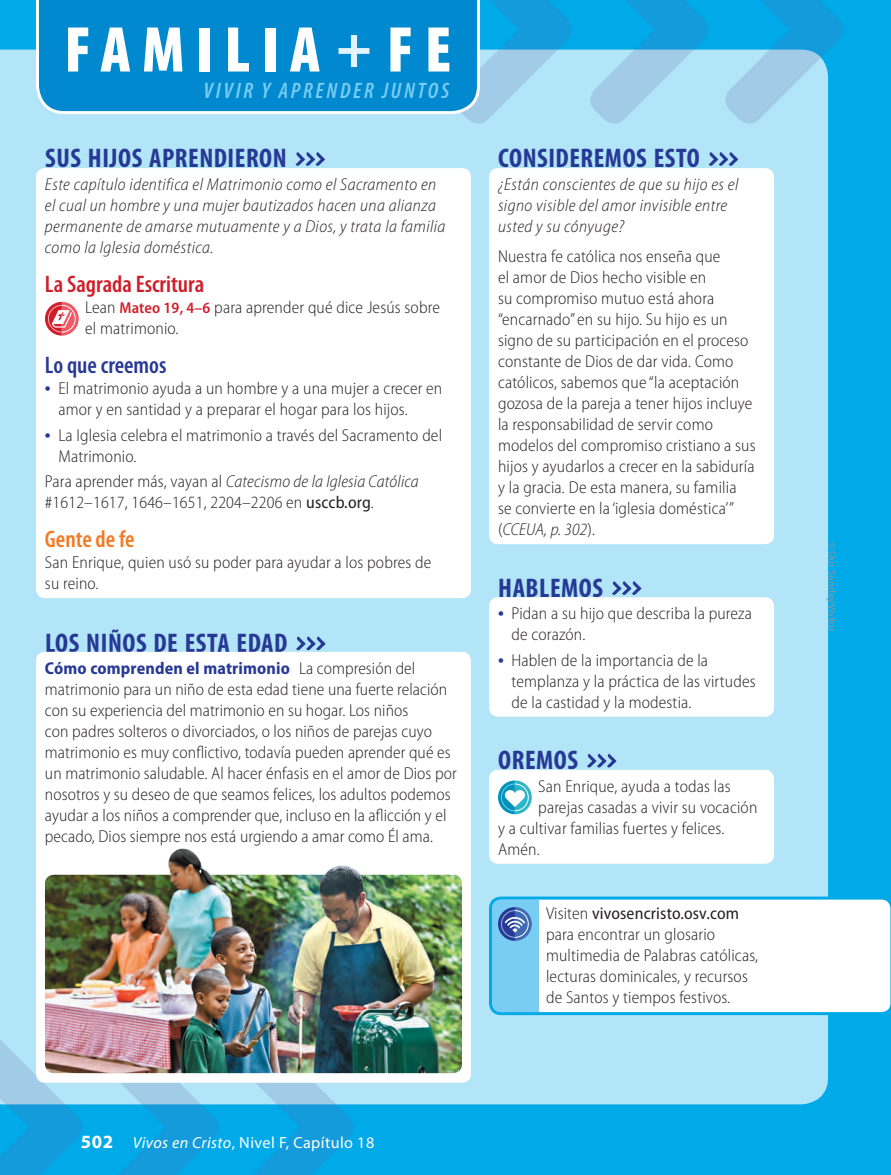
<style>
.page{position:relative;width:891px;height:1175px;background:#00a9e7}
.page>*{position:absolute;margin:0;border:0;box-sizing:border-box;transform-origin:0 0}
.t1{font:900 condensed 65.25px "Myriad Pro";letter-spacing:.17em;color:#fff}
.t2{font:700 condensed 27px "Myriad Pro";letter-spacing:.02em;color:#273895}
.t3{font:600 condensed 24px "Myriad Pro";color:#d01e29}
.t4{font:600 condensed 24px "Myriad Pro";color:#273895}
.t5{font:600 condensed 24px "Myriad Pro";color:#f47921}
.t6{font:italic 600 condensed 22.5px "Myriad Pro";letter-spacing:.12em;color:#79ccf2}
.t7{font:300 semi-condensed 17.25px/21px "Myriad Pro";letter-spacing:.01em;color:#231f20}
.t8{font:italic 300 semi-condensed 17.25px/21px "Myriad Pro";letter-spacing:.025em;color:#231f20}
.t9{font:16.2px "Myriad Pro";letter-spacing:.025em;color:#fff}
.t10{font:10.5px "Myriad Pro";color:#939598}
.s1{font-weight:700;font-stretch:semi-expanded;font-size:60px;color:#e3f3fb}
.s2{font-weight:600;font-size:15.75px;color:#d01e29}
.s3{font-weight:700;font-stretch:normal;color:#273895}
.s4{font-style:italic}
.s5{font-weight:400}
.s6{font-weight:700;color:#273895}
.s7{font-weight:700;font-size:18.75px}
</style>
<div class="page">
<div style="left:0;top:50px;width:828px;height:1054px;background:#b2e5f7"></div>
<svg style="left:448px;top:0;width:130px;height:129px;background:#70c5eb"></svg>
<svg style="left:584px;top:0;width:265px;height:129px;background:#64c3ea"></svg>
<svg style="left:95px;top:1082px;width:129px;height:93px;background:#30b0e5"></svg>
<svg style="left:230px;top:1082px;width:129px;height:93px;background:#30b0e5"></svg>
<div style="left:36px;top:0;width:444px;height:114px;background:#0089cf"></div>
<svg style="left:587px;top:753px;width:29px;height:15px"></svg>
<div style="left:489px;top:770px;width:285px;height:94px;background:#fff;border-radius:9px"></div>
<svg style="left:498px;top:780px;width:34px;height:34px"></svg>
<svg style="left:612px;top:581px;width:29px;height:15px"></svg>
<div style="left:489px;top:597px;width:285px;height:120px;background:#fff;border-radius:9px"></div>
<svg style="left:709px;top:152px;width:29px;height:15px"></svg>
<div style="left:489px;top:168px;width:285px;height:376px;background:#fff;border-radius:9px"></div>
<svg style="left:296px;top:636px;width:30px;height:15px"></svg>
<div style="left:36px;top:652px;width:435px;height:430px;background:#fff;border-radius:9px"></div>
<svg style="left:296px;top:152px;width:29px;height:15px"></svg>
<div style="left:36px;top:168px;width:435px;height:430px;background:#fff;border-radius:9px"></div>
<svg style="left:45px;top:302px;width:34px;height:34px"></svg>
<svg style="left:489px;top:896px;width:402px;height:119px"></svg>
<img style="left:45px;top:848px;width:417px;height:225px">
<svg style="left:0;top:1027px;width:84px;height:148px;background:#67b5db"></svg>
<h1 class="t1" style="left:64px;top:13px;width:389px">FAMILIA<span class="s1">+</span>FE</h1>
<h3 class="t6" style="left:204px;top:79px;width:247px">VIVIR Y APRENDER JUNTOS</h3>
<h2 class="t2" style="left:45px;top:141px;width:243px">SUS HIJOS APRENDIERON</h2>
<p class="t8" style="left:45px;top:174px;width:402px">Este capítulo identifica el Matrimonio como el Sacramento en el cual un hombre y una mujer bautizados hacen una alianza permanente de amarse mutuamente y a Dios, y trata la familia como la Iglesia doméstica.</p>
<h3 class="t3" style="left:45px;top:271px;width:161px">La Sagrada Escritura</h3>
<p class="t7" style="left:85px;top:297px;width:356px">Lean <span class="s2">Mateo 19, 4–6</span> para aprender qué dice Jesús sobre el matrimonio.</p>
<h3 class="t4" style="left:45px;top:352px;width:123px">Lo que creemos</h3>
<p class="t7" style="left:58px;top:378px;width:385px;text-indent:-14px"><span class="s3">•</span> El matrimonio ayuda a un hombre y a una mujer a crecer en amor y en santidad y a preparar el hogar para los hijos.</p>
<p class="t7" style="left:58px;top:425px;width:385px;text-indent:-14px"><span class="s3">•</span> La Iglesia celebra el matrimonio a través del Sacramento del<br>Matrimonio.</p>
<p class="t7" style="left:45px;top:471px;width:375px">Para aprender más, vayan al <span class="s4">Catecismo de la Iglesia Católica </span>#1612–1617, 1646–1651, 2204–2206 en <span class="s5">usccb.org</span>.</p>
<h3 class="t5" style="left:45px;top:526px;width:91px">Gente de fe</h3>
<p class="t7" style="left:45px;top:552px;width:388px">San Enrique, quien usó su poder para ayudar a los pobres de su reino.</p>
<h2 class="t2" style="left:45px;top:626px;width:244px">LOS NIÑOS DE ESTA EDAD</h2>
<p class="t7" style="left:45px;top:658px;width:413px"><span class="s6">Cómo comprenden el matrimonio</span> La compresión del matrimonio para un niño de esta edad tiene una fuerte relación con su experiencia del matrimonio en su hogar. Los niños<br>con padres solteros o divorciados, o los niños de parejas cuyo matrimonio es muy conflictivo, todavía pueden aprender qué es un matrimonio saludable. Al hacer énfasis en el amor de Dios por nosotros y su deseo de que seamos felices, los adultos podemos ayudar a los niños a comprender que, incluso en la aflicción y el pecado, Dios siempre nos está urgiendo a amar como Él ama.</p>
<h2 class="t2" style="left:498px;top:141px;width:203px">CONSIDEREMOS ESTO</h2>
<p class="t8" style="left:498px;top:174px;width:242px">¿Están conscientes de que su hijo es el signo visible del amor invisible entre usted y su cónyuge?</p>
<p class="t7" style="left:498px;top:246px;width:259px">Nuestra fe católica nos enseña que<br>el amor de Dios hecho visible en<br>su compromiso mutuo está ahora “encarnado” en su hijo. Su hijo es un signo de su participación en el proceso constante de Dios de dar vida. Como católicos, sabemos que “la aceptación gozosa de la pareja a tener hijos incluye la responsabilidad de servir como modelos del compromiso cristiano a sus hijos y ayudarlos a crecer en la sabiduría y la gracia. De esta manera, su familia<br>se convierte en la ‘iglesia doméstica’” (<span class="s4">CCEUA, p. 302</span>).</p>
<h2 class="t2" style="left:498px;top:570px;width:106px">HABLEMOS</h2>
<p class="t7" style="left:511px;top:603px;width:242px;text-indent:-14px"><span class="s3">•</span> Pidan a su hijo que describa la pureza de corazón.</p>
<p class="t7" style="left:511px;top:650px;width:246px;text-indent:-14px"><span class="s3">•</span> Hablen de la importancia de la templanza y la práctica de las virtudes de la castidad y la modestia.</p>
<h2 class="t2" style="left:498px;top:743px;width:81px">OREMOS</h2>
<p class="t7" style="left:538px;top:776px;width:194px">San Enrique, ayuda a todas las</p>
<p class="t7" style="left:538px;top:797px;width:221px">parejas casadas a vivir su vocación</p>
<p class="t7" style="left:498px;top:818px;width:228px">y a cultivar familias fuertes y felices.</p>
<p class="t7" style="left:498px;top:839px;width:43px">Amén.</p>
<p class="t7" style="left:546px;top:903px;width:214px">Visiten <span class="s5">vivosencristo.osv.com </span>para encontrar un glosario multimedia de Palabras católicas, lecturas dominicales, y recursos de Santos y tiempos festivos.</p>
<p class="t9" style="left:81px;top:1133px;width:295px"><span class="s7">502</span> <span class="s4">Vivos en Cristo</span>, Nivel F, Capítulo 18</p>
<p class="t10" style="left:839px;top:542px;width:91px;rotate:90deg">© Our Sunday Visitor</p>
</div>
